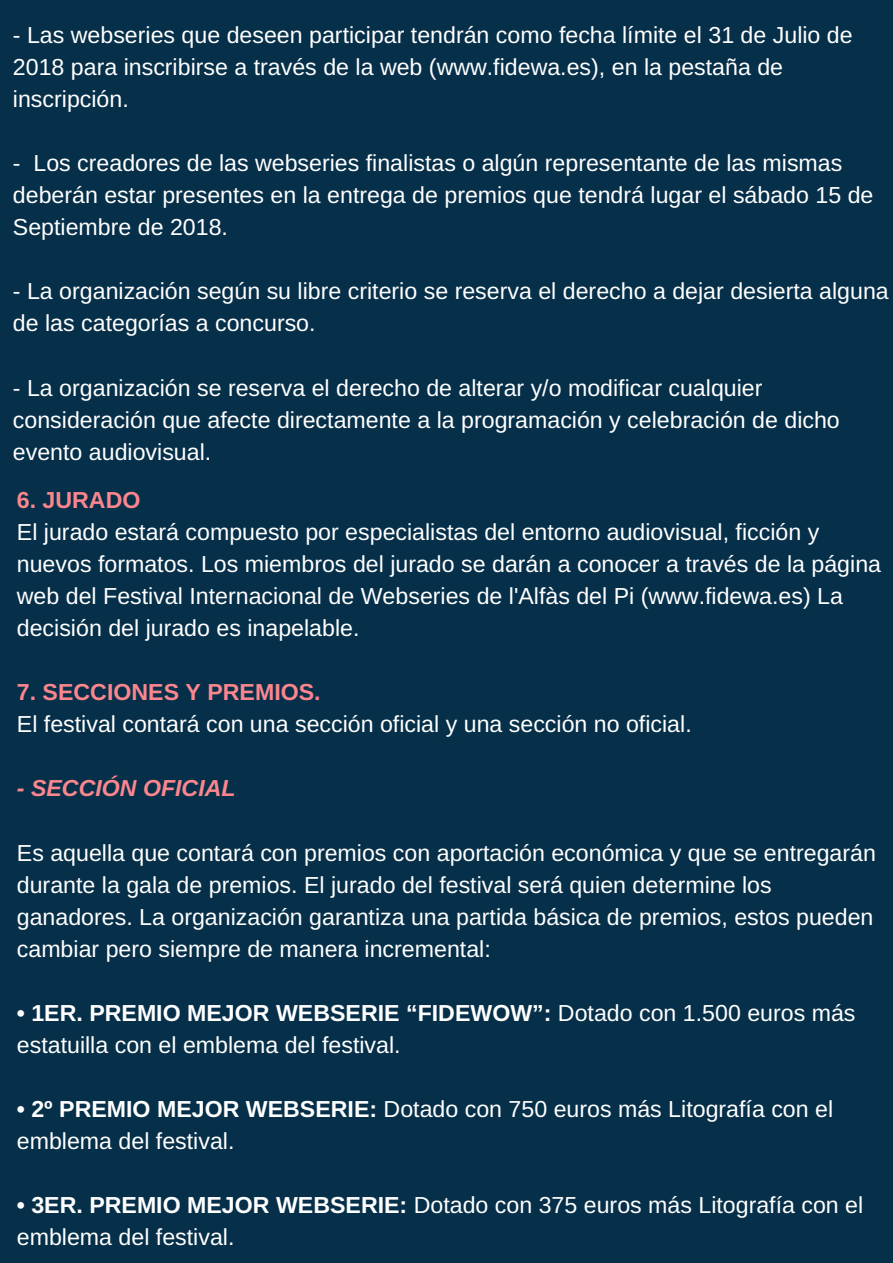
<style>
.page{position:relative;width:893px;height:1263px;background:#062f49}
.page>*{position:absolute;margin:0;border:0;box-sizing:border-box;transform-origin:0 0}
.t1{font:23.17px/32.1px "Arimo";color:#fff}
.t2{font:700 23.17px "Arimo";color:#fc868e}
.t3{font:italic 700 23.17px "Arimo";color:#fc868e}
.s1{font-weight:700}
</style>
<div class="page">
<p class="t1" style="left:13px;top:19px;width:841px">- Las webseries que deseen participar tendrán como fecha límite el 31 de Julio de<br>2018 para inscribirse a través de la web (www.fidewa.es), en la pestaña de inscripción.</p>
<p class="t1" style="left:13px;top:147px;width:862px">- Los creadores de las webseries finalistas o algún representante de las mismas deberán estar presentes en la entrega de premios que tendrá lugar el sábado 15 de<br>Septiembre de 2018.</p>
<p class="t1" style="left:13px;top:275px;width:877px">- La organización según su libre criterio se reserva el derecho a dejar desierta alguna de las categorías a concurso.</p>
<p class="t1" style="left:13px;top:372px;width:828px">- La organización se reserva el derecho de alterar y/o modificar cualquier consideración que afecte directamente a la programación y celebración de dicho evento audiovisual.</p>
<p class="t2" style="left:17px;top:487px;width:125px">6. JURADO</p>
<p class="t1" style="left:17px;top:516px;width:866px">El jurado estará compuesto por especialistas del entorno audiovisual, ficción y nuevos formatos. Los miembros del jurado se darán a conocer a través de la página web del Festival Internacional de Webseries de l'Alfàs del Pi (www.fidewa.es) La decisión del jurado es inapelable.</p>
<p class="t2" style="left:17px;top:679px;width:305px">7. SECCIONES Y PREMIOS.</p>
<p class="t1" style="left:17px;top:708px;width:676px">El festival contará con una sección oficial y una sección no oficial.</p>
<p class="t3" style="left:17px;top:775px;width:220px">- SECCIÓN OFICIAL</p>
<p class="t1" style="left:17px;top:836px;width:861px">Es aquella que contará con premios con aportación económica y que se entregarán durante la gala de premios. El jurado del festival será quien determine los ganadores. La organización garantiza una partida básica de premios, estos pueden cambiar pero siempre de manera incremental:</p>
<p class="t1" style="left:17px;top:997px;width:840px"><span class="s1">• 1ER. PREMIO MEJOR WEBSERIE “FIDEWOW”:</span> Dotado con 1.500 euros más estatuilla con el emblema del festival.</p>
<p class="t1" style="left:17px;top:1093px;width:818px"><span class="s1">• 2º PREMIO MEJOR WEBSERIE:</span> Dotado con 750 euros más Litografía con el emblema del festival.</p>
<p class="t1" style="left:17px;top:1189px;width:848px"><span class="s1">• 3ER. PREMIO MEJOR WEBSERIE:</span> Dotado con 375 euros más Litografía con el emblema del festival.</p>
</div>
